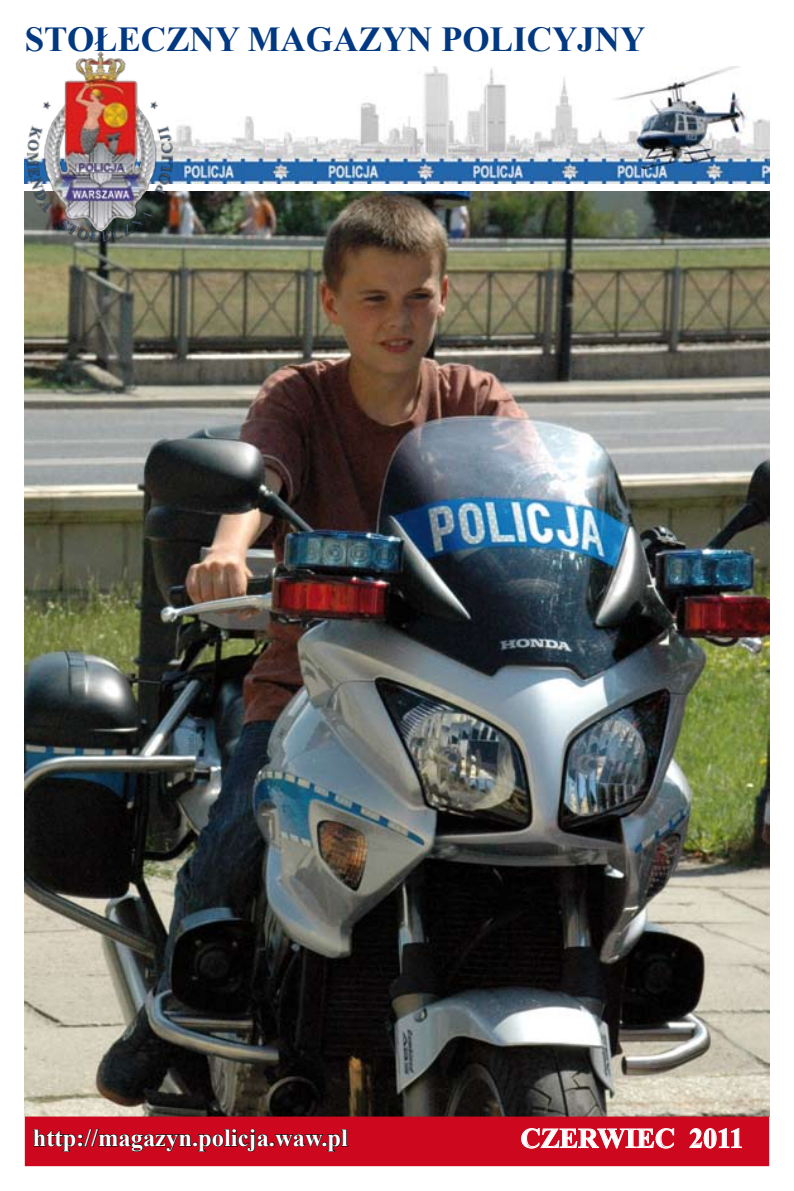
<style>
.page{position:relative;width:794px;height:1191px;background:#fff}
.page>*{position:absolute;margin:0;border:0;box-sizing:border-box;transform-origin:0 0}
.t1{font:700 35px "Times New Roman";color:#003882}
.t2{font:700 28px "Times New Roman";color:#fff}
.t3{font:700 24.5px "Times New Roman";color:#fff}
</style>
<div class="page">
<img style="left:25px;top:191px;width:744px;height:925px">
<div style="left:25px;top:1116px;width:744px;height:50px;background:#cd071e;border:2px solid #cd071e"></div>
<img style="left:187px;top:66px;width:582px;height:118px">
<img style="left:24px;top:51px;width:163px;height:203px">
<svg style="left:521px;top:1128px;width:153px;height:21px"></svg>
<svg style="left:689px;top:1128px;width:53px;height:20px"></svg>
<svg style="left:33px;top:1128px;width:315px;height:24px"></svg>
<h1 class="t1" style="left:25px;top:15px;width:622px">STOŁECZNY MAGAZYN POLICYJNY</h1>
<p class="t3" style="left:33px;top:1120px;width:317px">http://magazyn.policja.waw.pl</p>
<p class="t2" style="left:520px;top:1118px;width:225px">CZERWIEC 2011</p>
</div>
